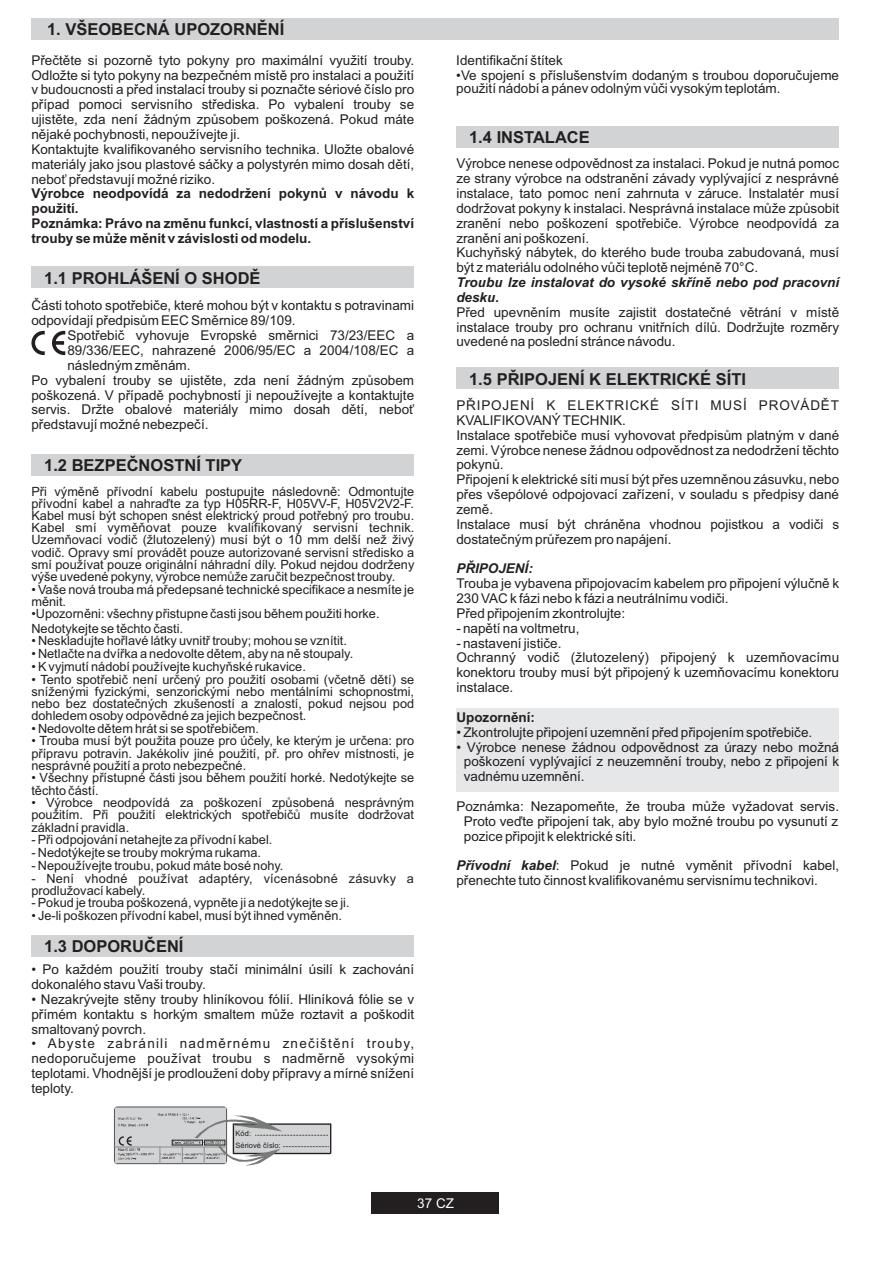
<style>
.page{position:relative;width:893px;height:1263px;background:#fff}
.page>*{position:absolute;margin:0;border:0;box-sizing:border-box;transform-origin:0 0}
.t1{font:700 16.5px "Arial";color:#231f20}
.t2{font:13.5px/14.9px "Arial";color:#231f20}
.t3{font:700 13.5px "Arial";color:#231f20}
.t4{font:13.5px "Arial";color:#fff}
.t5{font:12.75px/12.1px "Arial";color:#231f20;text-align:justify}
.t6{font:7.5px/12.1px "Arial";color:#231f20}
.s1{font-weight:700}
.s2{font-weight:700;font-style:italic}
</style>
<div class="page">
<div style="left:456px;top:708px;width:383px;height:84px;background:#e6e7e8"></div>
<div style="left:31px;top:19px;width:808px;height:21px;background:#d1d3d4"></div>
<div style="left:31px;top:454px;width:383px;height:21px;background:#d1d3d4"></div>
<div style="left:31px;top:266px;width:383px;height:22px;background:#d1d3d4"></div>
<svg style="left:52px;top:331px;width:13px;height:24px"></svg>
<svg style="left:31px;top:331px;width:14px;height:24px"></svg>
<svg style="left:114px;top:1107px;width:218px;height:58px"></svg>
<div style="left:456px;top:126px;width:383px;height:21px;background:#d1d3d4"></div>
<div style="left:456px;top:368px;width:383px;height:21px;background:#d1d3d4"></div>
<div style="left:31px;top:935px;width:383px;height:21px;background:#d1d3d4"></div>
<div style="left:372px;top:1192px;width:127px;height:21px;background:#231f20"></div>
<p class="t1" style="left:47px;top:18px;width:239px">1. VŠEOBECNÁ UPOZORNĚNÍ</p>
<p class="t2" style="left:31px;top:53px;width:384px">Přečtěte si pozorně tyto pokyny pro maximální využití trouby.<br>Odložte si tyto pokyny na bezpečném místě pro instalaci a použití v budoucnosti a před instalací trouby si poznačte sériové číslo pro případ pomoci servisního střediska. Po vybalení trouby se ujistěte, zda není žádným způsobem poškozená. Pokud máte nějaké pochybnosti, nepoužívejte ji.<br>Kontaktujte kvalifikovaného servisního technika. Uložte obalové materiály jako jsou plastové sáčky a polystyrén mimo dosah dětí, neboť představují možné riziko.<br><span class="s1">Výrobce neodpovídá za nedodržení pokynů v návodu k použití.<br>Poznámka: Právo na změnu funkcí, vlastností a příslušenství trouby se může měnit v závislosti od modelu.</span></p>
<p class="t1" style="left:44px;top:267px;width:218px">1.1 PROHLÁŠENÍ O SHODĚ</p>
<p class="t2" style="left:31px;top:298px;width:384px">Části tohoto spotřebiče, které mohou být v kontaktu s potravinami</p>
<p class="t2" style="left:31px;top:313px;width:266px">odpovídají předpisům EEC Směrnice 89/109.</p>
<p class="t2" style="left:67px;top:328px;width:348px">Spotřebič vyhovuje Evropské směrnici 73/23/EEC a</p>
<p class="t2" style="left:67px;top:343px;width:348px">89/336/EEC, nahrazené 2006/95/EC a 2004/108/EC a</p>
<p class="t2" style="left:67px;top:358px;width:125px">následným změnám.</p>
<p class="t2" style="left:31px;top:373px;width:384px">Po vybalení trouby se ujistěte, zda není žádným způsobem</p>
<p class="t2" style="left:31px;top:387px;width:384px">poškozená. V případě pochybností ji nepoužívejte a kontaktujte</p>
<p class="t2" style="left:31px;top:402px;width:384px">servis. Držte obalové materiály mimo dosah dětí, neboť</p>
<p class="t2" style="left:31px;top:417px;width:179px">představují možné nebezpečí.</p>
<p class="t1" style="left:44px;top:454px;width:200px">1.2 BEZPEČNOSTNÍ TIPY</p>
<p class="t5" style="left:31px;top:485px;width:385px">Při výměně přívodní kabelu postupujte následovně: Odmontujte přívodní kabel a nahraďte za typ H05RR-F, H05VV-F, H05V2V2-F.<br>Kabel musí být schopen snést elektrický proud potřebný pro troubu.<br>Kabel smí vyměňovat pouze kvalifikovaný servisní technik.<br>Uzemňovací vodič (žlutozelený) musí být o 10 mm delší než živý vodič. Opravy smí provádět pouze autorizované servisní středisko a smí používat pouze originální náhradní díly. Pokud nejdou dodrženy výše uvedené pokyny, výrobce nemůže zaručit bezpečnost trouby.</p>
<p class="t5" style="left:31px;top:583px;width:384px">• Vaše nová trouba má předepsané technické specifikace a nesmíte je měnit.</p>
<p class="t5" style="left:31px;top:607px;width:350px;line-height:14.2px">•Upozorněni: všechny přistupne časti jsou během použiti horke.<br>Nedotykejte se těchto časti.</p>
<p class="t5" style="left:31px;top:635px;width:317px">• Neskladujte hořlavé látky uvnitř trouby; mohou se vznítit.</p>
<p class="t5" style="left:31px;top:648px;width:323px">• Netlačte na dvířka a nedovolte dětem, aby na ně stoupaly.</p>
<p class="t5" style="left:31px;top:660px;width:276px">• K vyjmutí nádobí používejte kuchyňské rukavice.</p>
<p class="t5" style="left:31px;top:673px;width:384px">• Tento spotřebič není určený pro použití osobami (včetně dětí) se sníženými fyzickými, senzorickými nebo mentálními schopnostmi, nebo bez dostatečných zkušeností a znalostí, pokud nejsou pod dohledem osoby odpovědné za jejich bezpečnost.</p>
<p class="t5" style="left:31px;top:722px;width:229px">• Nedovolte dětem hrát si se spotřebičem.</p>
<p class="t5" style="left:31px;top:735px;width:384px">• Trouba musí být použita pouze pro účely, ke kterým je určena: pro přípravu potravin. Jakékoliv jiné použití, př. pro ohřev místnosti, je nesprávné použití a proto nebezpečné.</p>
<p class="t5" style="left:31px;top:772px;width:384px">• Všechny přístupné části jsou během použití horké. Nedotýkejte se těchto částí.</p>
<p class="t5" style="left:31px;top:797px;width:384px">• Výrobce neodpovídá za poškození způsobená nesprávným použitím. Při použití elektrických spotřebičů musíte dodržovat základní pravidla.</p>
<p class="t5" style="left:31px;top:834px;width:242px">- Při odpojování netahejte za přívodní kabel.</p>
<p class="t5" style="left:31px;top:847px;width:231px">- Nedotýkejte se trouby mokrýma rukama.</p>
<p class="t5" style="left:31px;top:859px;width:254px">- Nepoužívejte troubu, pokud máte bosé nohy.</p>
<p class="t5" style="left:31px;top:872px;width:384px">- Není vhodné používat adaptéry, vícenásobné zásuvky a prodlužovací kabely.</p>
<p class="t5" style="left:31px;top:897px;width:320px">- Pokud je trouba poškozená, vypněte ji a nedotýkejte se ji.</p>
<p class="t5" style="left:31px;top:910px;width:312px">• Je-li poškozen přívodní kabel, musí být ihned vyměněn.</p>
<p class="t1" style="left:44px;top:935px;width:141px">1.3 DOPORUČENÍ</p>
<p class="t2" style="left:31px;top:962px;width:384px">• Po každém použití trouby stačí minimální úsilí k zachování dokonalého stavu Vaši trouby.</p>
<p class="t2" style="left:31px;top:992px;width:384px;text-align:justify">• Nezakrývejte stěny trouby hliníkovou fólií. Hliníková fólie se v přímém kontaktu s horkým smaltem může roztavit a poškodit smaltovaný povrch.</p>
<p class="t2" style="left:31px;top:1036px;width:384px;text-align:justify">• Abyste zabránili nadměrnému znečištění trouby, nedoporučujeme používat troubu s nadměrně vysokými teplotami. Vhodnější je prodloužení doby přípravy a mírné snížení teploty.</p>
<p class="t6" style="left:236px;top:1127px;width:47px">Kód:<br>Sériové číslo:</p>
<p class="t2" style="left:456px;top:53px;width:108px">Identifikační štítek</p>
<p class="t2" style="left:456px;top:68px;width:384px;line-height:13.5px">•Ve spojení s příslušenstvím dodaným s troubou doporučujeme použití nádobí a pánev odolným vůči vysokým teplotám.</p>
<p class="t1" style="left:469px;top:126px;width:122px">1.4 INSTALACE</p>
<p class="t2" style="left:456px;top:156px;width:384px">Výrobce nenese odpovědnost za instalaci. Pokud je nutná pomoc ze strany výrobce na odstranění závady vyplývající z nesprávné instalace, tato pomoc není zahrnuta v záruce. Instalatér musí dodržovat pokyny k instalaci. Nesprávná instalace může způsobit zranění nebo poškození spotřebiče. Výrobce neodpovídá za zranění ani poškození.<br>Kuchyňský nábytek, do kterého bude trouba zabudovaná, musí být z materiálu odolného vůči teplotě nejméně 70°C.<br><span class="s2">Troubu lze instalovat do vysoké skříně nebo pod pracovní desku.<br></span>Před upevněním musíte zajistit dostatečné větrání v místě instalace trouby pro ochranu vnitřních dílů. Dodržujte rozměry uvedené na poslední stránce návodu.</p>
<p class="t1" style="left:469px;top:368px;width:278px">1.5 PŘIPOJENÍ K ELEKTRICKÉ SÍTI</p>
<p class="t2" style="left:456px;top:398px;width:384px">PŘIPOJENÍ K ELEKTRICKÉ SÍTI MUSÍ PROVÁDĚT KVALIFIKOVANÝ TECHNIK.<br>Instalace spotřebiče musí vyhovovat předpisům platným v dané zemi. Výrobce nenese žádnou odpovědnost za nedodržení těchto pokynů.<br>Připojení k elektrické síti musí být přes uzemněnou zásuvku, nebo přes všepólové odpojovací zařízení, v souladu s předpisy dané země.<br>Instalace musí být chráněna vhodnou pojistkou a vodiči s dostatečným průřezem pro napájení.</p>
<p class="t2" style="left:456px;top:561px;width:384px"><span class="s2">PŘIPOJENÍ:<br></span>Trouba je vybavena připojovacím kabelem pro připojení výlučně k 230 VAC k fázi nebo k fázi a neutrálnímu vodiči.<br>Před připojením zkontrolujte:</p>
<p class="t2" style="left:456px;top:621px;width:125px">- napětí na voltmetru,</p>
<p class="t2" style="left:456px;top:635px;width:384px">- nastavení jističe.<br>Ochranný vodič (žlutozelený) připojený k uzemňovacímu konektoru trouby musí být připojený k uzemňovacímu konektoru instalace.</p>
<p class="t3" style="left:456px;top:708px;width:80px">Upozornění:</p>
<p class="t2" style="left:456px;top:725px;width:357px">• Zkontrolujte připojení uzemnění před připojením spotřebiče.</p>
<p class="t2" style="left:464px;top:739px;width:377px;text-align:justify;text-indent:-7px">• Výrobce nenese žádnou odpovědnost za úrazy nebo možná poškození vyplývající z neuzemnění trouby, nebo z připojení k vadnému uzemnění.</p>
<p class="t2" style="left:464px;top:799px;width:377px;text-align:justify;text-indent:-7px">Poznámka: Nezapomeňte, že trouba může vyžadovat servis.<br>Proto veďte připojení tak, aby bylo možné troubu po vysunutí z pozice připojit k elektrické síti.</p>
<p class="t2" style="left:456px;top:858px;width:384px"><span class="s2">Přívodní kabel</span>: Pokud je nutné vyměnit přívodní kabel, přenechte tuto činnost kvalifikovanému servisnímu technikovi.</p>
<p class="t4" style="left:417px;top:1194px;width:38px">37 CZ</p>
</div>
